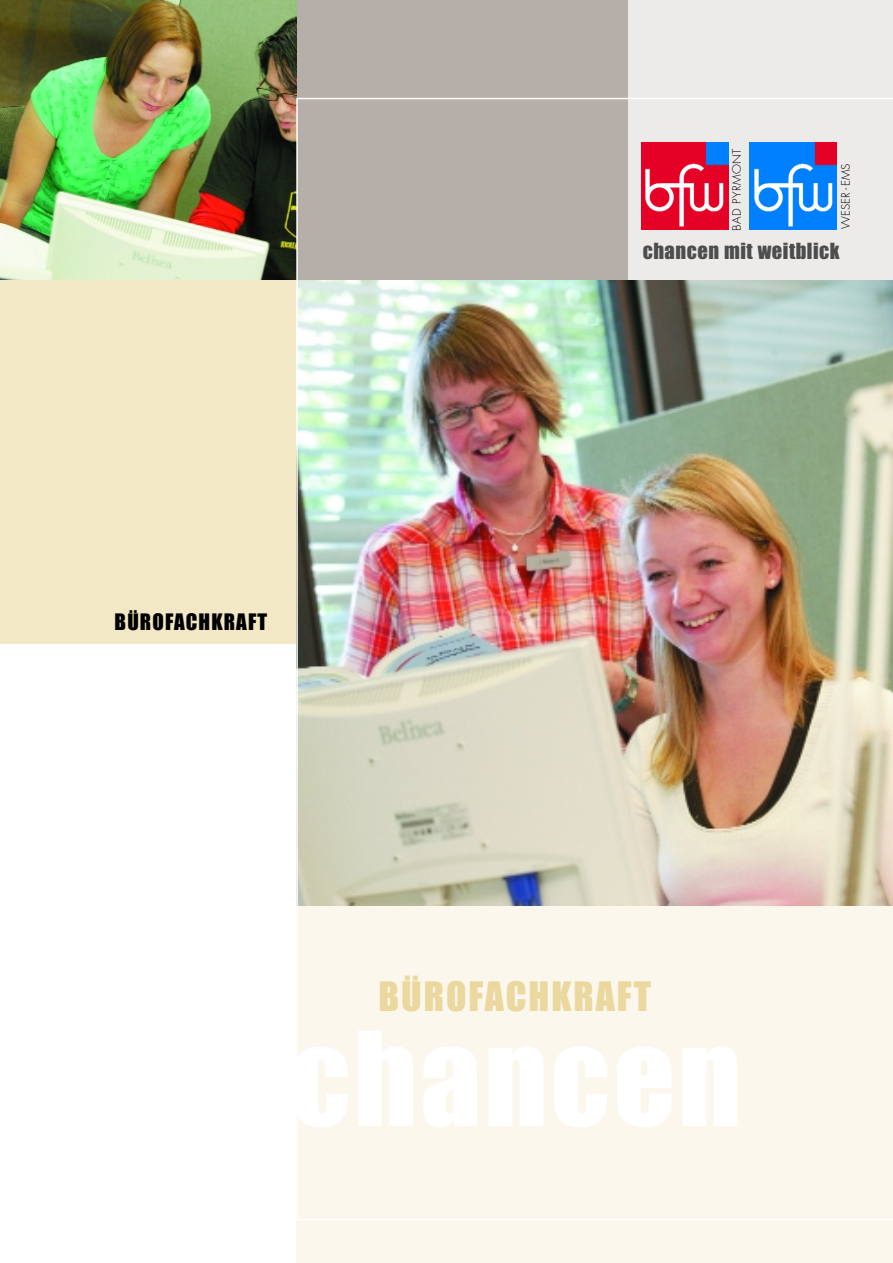
<style>
.page{position:relative;width:893px;height:1263px;background:#fff}
.page>*{position:absolute;margin:0;border:0;box-sizing:border-box;transform-origin:0 0}
.t1{font:37.5px "Impact";letter-spacing:.055em;color:#ead89e}
.t2{font:21px "Impact";letter-spacing:.055em;color:#000}
.t3{font:20.55px "Impact";letter-spacing:.025em;color:#4d4d4d}
.t4{font:300 11.25px "Futura";letter-spacing:.025em;color:#000;scale:1.04 1}
.t5{font:300 11.25px "Futura";letter-spacing:.025em;color:#000}
</style>
<div class="page">
<div style="left:0;top:0;width:892px;height:281px;background:#edebe9"></div>
<div style="left:0;top:0;width:628px;height:281px;background:#b6aea8"></div>
<img style="left:0;top:0;width:296px;height:281px">
<div style="left:0;top:281px;width:296px;height:363px;background:#f3e8c5"></div>
<div style="left:296px;top:642px;width:596px;height:621px;background:#fbf7ec"></div>
<img style="left:296px;top:98px;width:596px;height:1122px">
<p class="t4" style="left:731px;top:231px;width:80px;rotate:-90deg">BAD PYRMONT</p>
<p class="t5" style="left:840px;top:229px;width:68px;rotate:-90deg">WESER-EMS</p>
<p class="t3" style="left:642px;top:244px;width:198px">chancen mit weitblick</p>
<p class="t2" style="left:115px;top:615px;width:154px">BÜROFACHKRAFT</p>
<h1 class="t1" style="left:378px;top:984px;width:274px">BÜROFACHKRAFT</h1>
</div>
